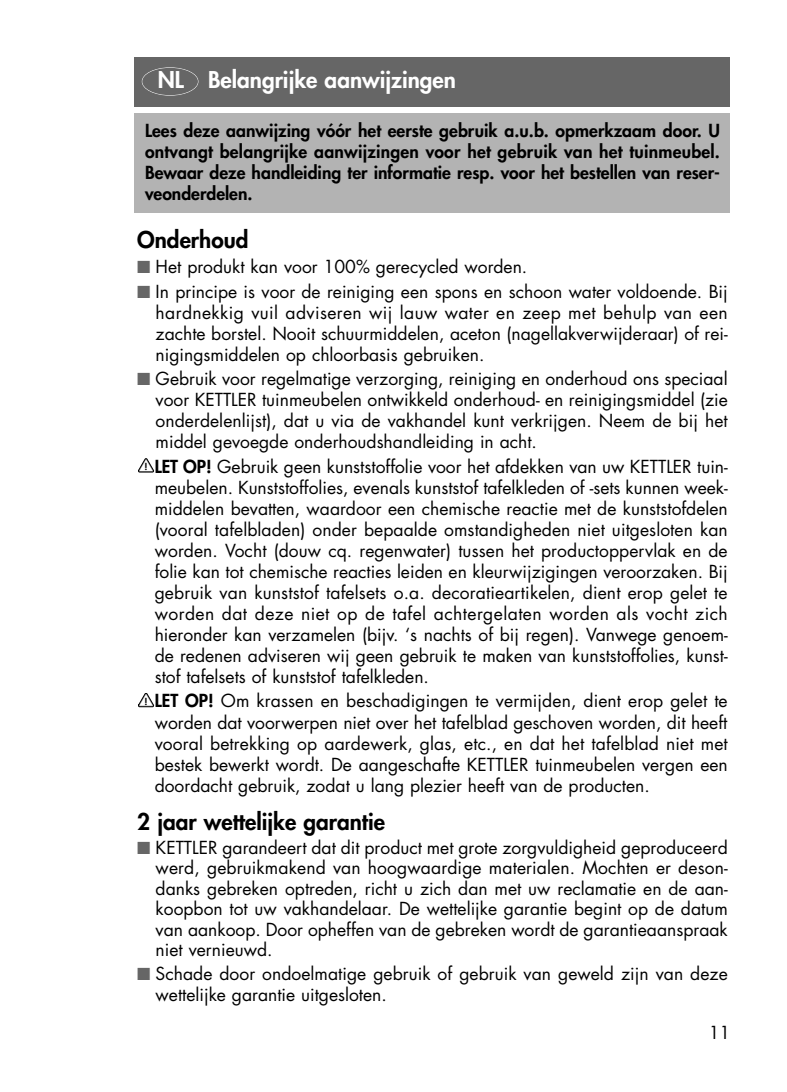
<style>
.page{position:relative;width:787px;height:1092px;background:#fff}
.page>*{position:absolute;margin:0;border:0;box-sizing:border-box;transform-origin:0 0}
.t1{font:800 22.5px "Futura CE";color:#000}
.t2{font:800 22.5px "Futura CE";color:#fff}
.t3{font:17.5px/21px "Futura CE";color:#000;text-align:justify}
.t4{font:800 17.5px/21px "Futura CE";color:#000;text-align:justify}
.t5{font:800 9.5px "Futura";color:#000}
.s1{color:#666}
.s2{font-weight:800}
</style>
<div class="page">
<svg style="left:138px;top:693px;width:16px;height:13px"></svg>
<svg style="left:138px;top:458px;width:16px;height:14px"></svg>
<div style="left:135px;top:57px;width:595px;height:49px;background:#666"></div>
<div style="left:135px;top:113px;width:595px;height:100px;background:#b3b3b3"></div>
<div style="left:142px;top:67px;width:56px;height:29px;border:1px solid #fff;border-radius:50%"></div>
<p class="t2" style="left:158px;top:69px;width:300px">NL Belangrijke aanwijzingen</p>
<p class="t4" style="left:145px;top:121px;width:576px">Lees deze aanwijzing vóór het eerste gebruik a.u.b. opmerkzaam door. U ontvangt belangrijke aanwijzingen voor het gebruik van het tuinmeubel.<br>Bewaar deze handleiding ter informatie resp. voor het bestellen van reser&shy;veonderdelen.</p>
<p class="t1" style="left:137px;top:229px;width:113px">Onderhoud</p>
<p class="t3" style="left:137px;top:257px;width:391px"><span class="s1">■</span> Het produkt kan voor 100% gerecycled worden.</p>
<p class="t3" style="left:156px;top:282px;width:573px;text-indent:-18px"><span class="s1">■</span> In principe is voor de reiniging een spons en schoon water voldoende. Bij hardnekkig vuil adviseren wij lauw water en zeep met behulp van een zachte borstel. Nooit schuurmiddelen, aceton (nagellakverwijderaar) of rei&shy;nigingsmiddelen op chloorbasis gebruiken.</p>
<p class="t3" style="left:156px;top:370px;width:573px;text-indent:-18px"><span class="s1">■</span> Gebruik voor regelmatige verzorging, reiniging en onderhoud ons speciaal voor KETTLER tuinmeubelen ontwikkeld onderhoud- en reinigingsmiddel (zie onderdelenlijst), dat u via de vakhandel kunt verkrijgen. Neem de bij het middel gevoegde onderhoudshandleiding in acht.</p>
<p class="t3" style="left:155px;top:457px;width:574px"><span class="s2">LET OP!</span> Gebruik geen kunststoffolie voor het afdekken van uw KETTLER tuin&shy;meubelen. Kunststoffolies, evenals kunststof tafelkleden of -sets kunnen week&shy;middelen bevatten, waardoor een chemische reactie met de kunststofdelen (vooral tafelbladen) onder bepaalde omstandigheden niet uitgesloten kan worden. Vocht (douw cq. regenwater) tussen het productoppervlak en de folie kan tot chemische reacties leiden en kleurwijzigingen veroorzaken. Bij gebruik van kunststof tafelsets o.a. decoratieartikelen, dient erop gelet te worden dat deze niet op de tafel achtergelaten worden als vocht zich hieronder kan verzamelen (bijv. ‘s nachts of bij regen). Vanwege genoem&shy;de redenen adviseren wij geen gebruik te maken van kunststoffolies, kunst&shy;stof tafelsets of kunststof tafelkleden.</p>
<p class="t3" style="left:155px;top:692px;width:574px"><span class="s2">LET OP!</span> Om krassen en beschadigingen te vermijden, dient erop gelet te worden dat voorwerpen niet over het tafelblad geschoven worden, dit heeft vooral betrekking op aardewerk, glas, etc., en dat het tafelblad niet met bestek bewerkt wordt. De aangeschafte KETTLER tuinmeubelen vergen een doordacht gebruik, zodat u lang plezier heeft van de producten.</p>
<p class="t1" style="left:137px;top:810px;width:249px">2 jaar wettelijke garantie</p>
<p class="t3" style="left:156px;top:838px;width:573px;text-indent:-18px"><span class="s1">■</span> KETTLER garandeert dat dit product met grote zorgvuldigheid geproduceerd werd, gebruikmakend van hoogwaardige materialen. Mochten er deson&shy;danks gebreken optreden, richt u zich dan met uw reclamatie en de aan&shy;koopbon tot uw vakhandelaar. De wettelijke garantie begint op de datum van aankoop. Door opheffen van de gebreken wordt de garantieaanspraak niet vernieuwd.</p>
<p class="t3" style="left:156px;top:965px;width:573px;text-indent:-18px"><span class="s1">■</span> Schade door ondoelmatige gebruik of gebruik van geweld zijn van deze wettelijke garantie uitgesloten.</p>
<p class="t5" style="left:144px;top:462px;width:5px">!</p>
<p class="t5" style="left:144px;top:697px;width:5px">!</p>
<p class="t3" style="left:708px;top:1023px;width:23px">11</p>
</div>
